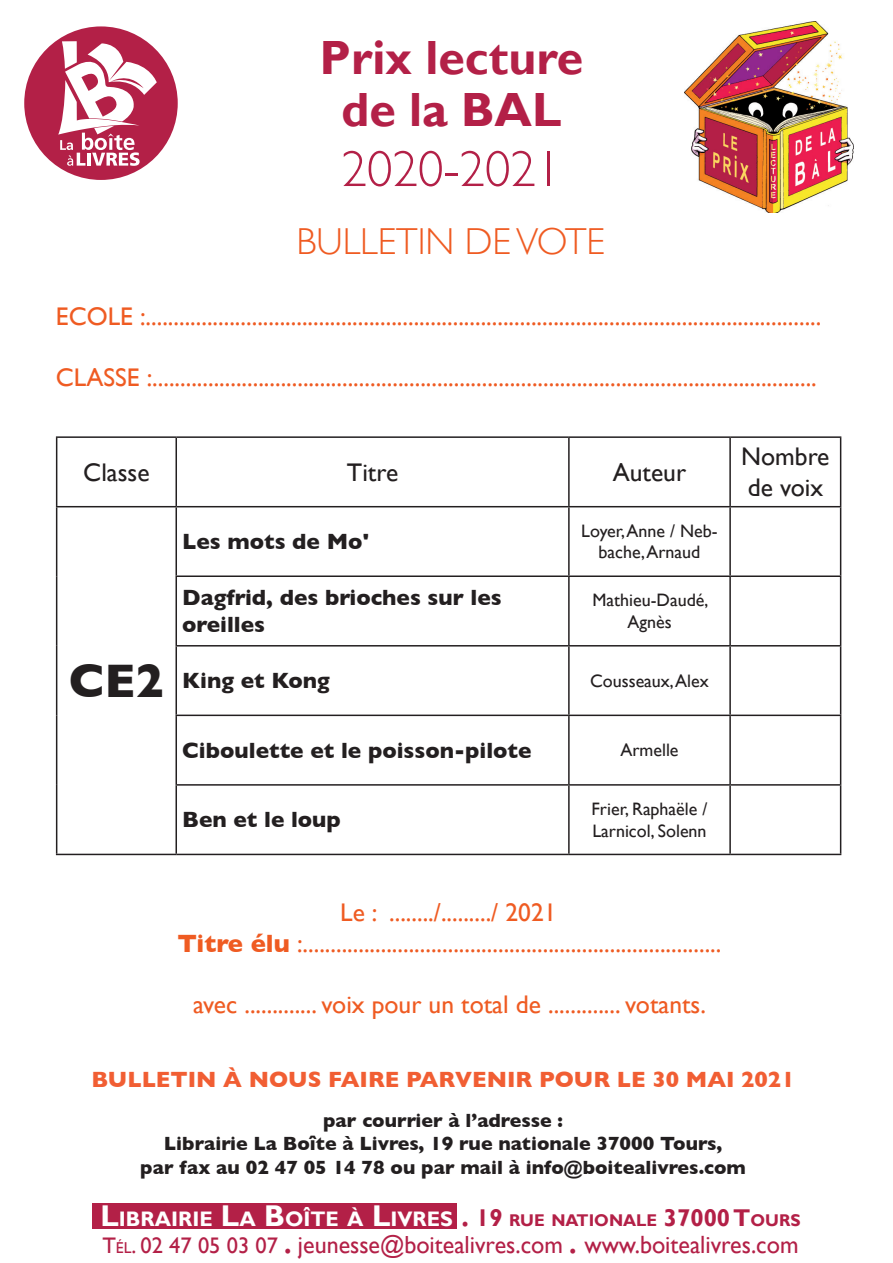
<style>
.page{position:relative;width:893px;height:1263px;background:#fff}
.page>*{position:absolute;margin:0;border:0;box-sizing:border-box;transform-origin:0 0}
.t1{font:300 51px "Gill Sans";color:#b32047}
.t2{font:700 48px "Gill Sans";color:#b32047}
.t3{font:700 48px "Gill Sans";color:#231f20}
.t4{font:300 37.5px "Gill Sans";color:#ef5b22}
.t5{font:25.5px "Gill Sans";color:#ef5b22}
.t6{font:25.5px/30.6px "Gill Sans";color:#231f20}
.t7{font:24.75px "Gill Sans";color:#b32047}
.t8{font:700 22.5px/27px "Gill Sans";color:#231f20}
.t9{font:700 22.5px "Gill Sans";color:#f15e33}
.t10{font:700 21px "Gill Sans";color:#fff}
.t11{font:700 19.5px "Gill Sans";color:#231f20}
.t12{font:18px/21.6px "Gill Sans";color:#231f20;text-align:center}
.s1{font-weight:700}
.s2{font-size:30px}
.s3{font-weight:400;font-size:40.2px;color:#b32047}
.s4{font-size:24.3px;color:#b32047}
.s5{font-size:16.95px;color:#b32047}
.s6{font-size:22.5px}
.s7{font-size:15.75px}
.s8{font-size:40.2px}
.s9{font-size:24.9px}
</style>
<div class="page">
<img style="left:685px;top:21px;width:168px;height:192px">
<div style="left:24px;top:26px;width:154px;height:154px;background:#b32047;border-radius:50%"></div>
<svg style="left:58px;top:41px;width:99px;height:125px"></svg>
<div style="left:93px;top:1203px;width:364px;height:25px;background:#b32047"></div>
<hr style="left:56px;top:436px;width:120px;height:2px;background:#231f20">
<hr style="left:56px;top:438px;width:1px;height:68px;background:#231f20">
<hr style="left:176px;top:436px;width:393px;height:2px;background:#231f20">
<hr style="left:175px;top:438px;width:2px;height:68px;background:#231f20">
<hr style="left:569px;top:436px;width:161px;height:2px;background:#231f20">
<hr style="left:568px;top:438px;width:2px;height:68px;background:#231f20">
<hr style="left:730px;top:436px;width:111px;height:2px;background:#231f20">
<hr style="left:729px;top:438px;width:2px;height:68px;background:#231f20">
<hr style="left:840px;top:438px;width:1px;height:68px;background:#231f20">
<hr style="left:56px;top:506px;width:120px;height:1px;background:#231f20">
<hr style="left:56px;top:507px;width:1px;height:69px;background:#231f20">
<hr style="left:176px;top:506px;width:393px;height:1px;background:#231f20">
<hr style="left:175px;top:507px;width:2px;height:68px;background:#231f20">
<hr style="left:569px;top:506px;width:161px;height:1px;background:#231f20">
<hr style="left:568px;top:507px;width:2px;height:68px;background:#231f20">
<hr style="left:730px;top:506px;width:111px;height:1px;background:#231f20">
<hr style="left:729px;top:507px;width:2px;height:68px;background:#231f20">
<hr style="left:840px;top:507px;width:1px;height:68px;background:#231f20">
<hr style="left:56px;top:576px;width:1px;height:70px;background:#231f20">
<hr style="left:175px;top:575px;width:394px;height:2px;background:#231f20">
<hr style="left:175px;top:577px;width:2px;height:68px;background:#231f20">
<hr style="left:569px;top:575px;width:161px;height:2px;background:#231f20">
<hr style="left:568px;top:577px;width:2px;height:68px;background:#231f20">
<hr style="left:730px;top:575px;width:111px;height:2px;background:#231f20">
<hr style="left:729px;top:577px;width:2px;height:68px;background:#231f20">
<hr style="left:840px;top:577px;width:1px;height:68px;background:#231f20">
<hr style="left:56px;top:646px;width:1px;height:69px;background:#231f20">
<hr style="left:175px;top:645px;width:394px;height:1px;background:#231f20">
<hr style="left:175px;top:646px;width:2px;height:69px;background:#231f20">
<hr style="left:569px;top:645px;width:161px;height:1px;background:#231f20">
<hr style="left:568px;top:646px;width:2px;height:69px;background:#231f20">
<hr style="left:730px;top:645px;width:111px;height:1px;background:#231f20">
<hr style="left:729px;top:646px;width:2px;height:69px;background:#231f20">
<hr style="left:840px;top:646px;width:1px;height:69px;background:#231f20">
<hr style="left:56px;top:715px;width:1px;height:70px;background:#231f20">
<hr style="left:175px;top:715px;width:394px;height:1px;background:#231f20">
<hr style="left:175px;top:716px;width:2px;height:68px;background:#231f20">
<hr style="left:569px;top:715px;width:161px;height:1px;background:#231f20">
<hr style="left:568px;top:716px;width:2px;height:68px;background:#231f20">
<hr style="left:730px;top:715px;width:111px;height:1px;background:#231f20">
<hr style="left:729px;top:716px;width:2px;height:68px;background:#231f20">
<hr style="left:840px;top:716px;width:1px;height:68px;background:#231f20">
<hr style="left:56px;top:785px;width:1px;height:69px;background:#231f20">
<hr style="left:175px;top:784px;width:394px;height:2px;background:#231f20">
<hr style="left:175px;top:786px;width:2px;height:68px;background:#231f20">
<hr style="left:569px;top:784px;width:161px;height:2px;background:#231f20">
<hr style="left:568px;top:786px;width:2px;height:68px;background:#231f20">
<hr style="left:730px;top:784px;width:111px;height:2px;background:#231f20">
<hr style="left:729px;top:786px;width:2px;height:68px;background:#231f20">
<hr style="left:840px;top:786px;width:1px;height:68px;background:#231f20">
<hr style="left:56px;top:854px;width:120px;height:1px;background:#231f20">
<hr style="left:176px;top:854px;width:393px;height:1px;background:#231f20">
<hr style="left:569px;top:854px;width:161px;height:1px;background:#231f20">
<hr style="left:730px;top:854px;width:111px;height:1px;background:#231f20">
<p class="t2" style="left:320px;top:29px;width:265px">Prix lecture</p>
<p class="t2" style="left:341px;top:81px;width:222px">de la BAL</p>
<p class="t1" style="left:341px;top:140px;width:221px">2020-2021</p>
<p class="t4" style="left:297px;top:220px;width:310px">BULLETIN DE VOTE</p>
<p class="t5" style="left:56px;top:302px;width:767px">ECOLE :.........................................................................................................................</p>
<p class="t5" style="left:56px;top:363px;width:762px">CLASSE :.......................................................................................................................</p>
<p class="t6" style="left:83px;top:457px;width:68px">Classe</p>
<p class="t6" style="left:347px;top:457px;width:53px">Titre</p>
<p class="t6" style="left:613px;top:457px;width:75px">Auteur</p>
<p class="t3" style="left:69px;top:653px;width:97px">CE2</p>
<p class="t8" style="left:182px;top:528px;width:188px">Les mots de Mo'</p>
<p class="t12" style="left:581px;top:520px;width:138px">Loyer, Anne / Neb&shy;bache, Arnaud</p>
<p class="t8" style="left:182px;top:584px;width:321px">Dagfrid, des brioches sur les oreilles</p>
<p class="t12" style="left:592px;top:589px;width:118px">Mathieu-Daudé,<br>Agnès</p>
<p class="t8" style="left:182px;top:667px;width:149px">King et Kong</p>
<p class="t12" style="left:590px;top:670px;width:120px">Cousseaux, Alex</p>
<p class="t8" style="left:182px;top:737px;width:351px">Ciboulette et le poisson-pilote</p>
<p class="t12" style="left:620px;top:739px;width:60px">Armelle</p>
<p class="t8" style="left:182px;top:806px;width:160px">Ben et le loup</p>
<p class="t12" style="left:591px;top:798px;width:117px;text-align:left">Frier, Raphaële /<br>Larnicol, Solenn</p>
<p class="t6" style="left:741px;top:441px;width:90px">Nombre de voix</p>
<p class="t5" style="left:340px;top:897px;width:218px">Le : ......../........./ 2021</p>
<p class="t5" style="left:177px;top:928px;width:545px"><span class="s1">Titre élu</span> :...........................................................................</p>
<p class="t5" style="left:193px;top:989px;width:514px">avec ............. voix pour un total de ............. votants.</p>
<p class="t9" style="left:91px;top:1066px;width:705px">BULLETIN À NOUS FAIRE PARVENIR POUR LE 30 MAI 2021</p>
<p class="t11" style="left:323px;top:1109px;width:241px">par courrier à l’adresse :</p>
<p class="t11" style="left:164px;top:1132px;width:560px">Librairie La Boîte à Livres, 19 rue nationale 37000 Tours,</p>
<p class="t11" style="left:140px;top:1156px;width:607px">par fax au 02 47 05 14 78 ou par mail à info@boitealivres.com</p>
<p class="t10" style="left:100px;top:1206px;width:702px"><span class="s2">L</span>IBRAIRIE <span class="s2">L</span>A <span class="s2">B</span>OÎTE À <span class="s2">L</span>IVRES <span class="s3">.</span> <span class="s4">19</span> <span class="s5">RUE NATIONALE</span> <span class="s4">37000 T</span><span class="s5">OURS</span></p>
<p class="t7" style="left:102px;top:1230px;width:698px"><span class="s6">T</span><span class="s7">él</span><span class="s6">. 02 47 05 03 07</span> <span class="s8">.</span> jeunesse@boitealivres.com <span class="s8">.</span> <span class="s9">www.boitealivres.com</span></p>
</div>
